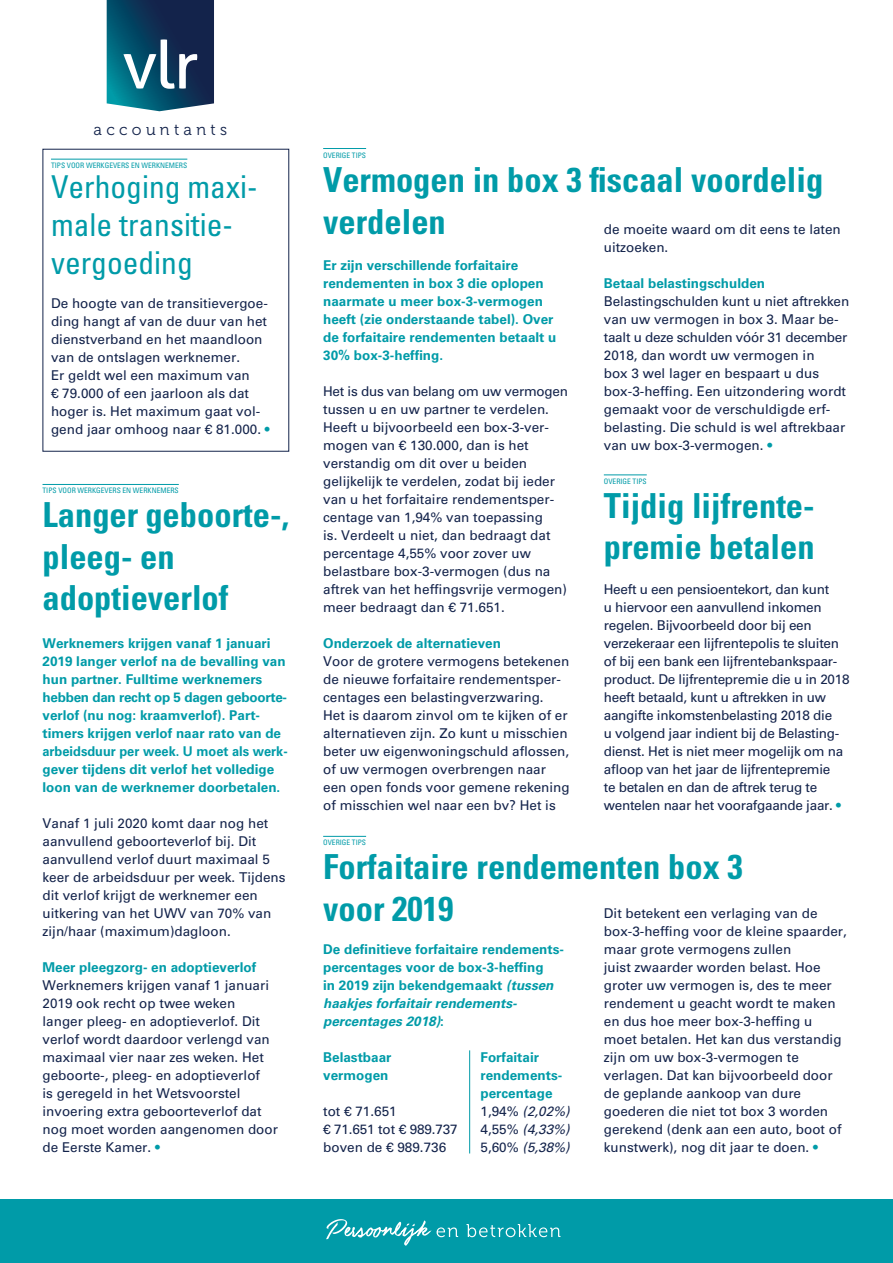
<style>
.page{position:relative;width:893px;height:1263px;background:#fff}
.page>*{position:absolute;margin:0;border:0;box-sizing:border-box;transform-origin:0 0}
.t1{font:700 condensed 34.5px/41.4px "Univers LT Std";color:#009ba8}
.t2{font:condensed 31.5px/37.8px "Univers LT Std";color:#009ba8}
.t3{font:15.9px "Museo 300";letter-spacing:.275em;color:#13234b}
.t4{font:13.5px/18px "Univers LT Std";color:#13234b}
.t5{font:700 13.5px/18px "Univers LT Std";color:#009ba8}
.t6{font:13.5px/18px "Univers LT Std";letter-spacing:-.02em;color:#13234b}
.t7{font:italic 13.5px "Univers LT Std";color:#13234b}
.t8{font:condensed 7.5px "Univers LT Std";color:#009ba8}
.s1{color:#009ba8}
.s2{font-style:italic}
.s3{font-style:normal}
</style>
<div class="page">
<div style="left:0;top:1199px;width:893px;height:64px;background:#009ba8"></div>
<svg style="left:326px;top:1219px;width:234px;height:27px"></svg>
<svg style="left:107px;top:0;width:107px;height:111px;background:#275774"></svg>
<hr style="left:51px;top:159px;width:136px;height:1px;background:#009ba8">
<hr style="left:43px;top:484px;width:136px;height:1px;background:#009ba8">
<hr style="left:323px;top:836px;width:43px;height:1px;background:#009ba8">
<hr style="left:323px;top:148px;width:43px;height:1px;background:#009ba8">
<hr style="left:469px;top:1050px;width:1px;height:103px;background:#009ba8">
<hr style="left:604px;top:474px;width:43px;height:1px;background:#009ba8">
<p class="t3" style="left:94px;top:121px;width:135px">accountants</p>
<p class="t8" style="left:51px;top:161px;width:138px">TIPS VOOR WERKGEVERS EN WERKNEMERS</p>
<h2 class="t2" style="left:51px;top:168px;width:208px">Verhoging maxi&shy;male transitie&shy;vergoeding</h2>
<p class="t4" style="left:51px;top:295px;width:220px">De hoogte van de transitievergoe&shy;ding hangt af van de duur van het dienstverband en het maandloon van de ontslagen werknemer.<br>Er geldt wel een maximum van<br>€ 79.000 of een jaarloon als dat hoger is. Het maximum gaat vol&shy;gend jaar omhoog naar € 81.000. <span class="s1">•</span></p>
<p class="t8" style="left:43px;top:486px;width:138px">TIPS VOOR WERKGEVERS EN WERKNEMERS</p>
<h1 class="t1" style="left:43px;top:494px;width:248px">Langer geboorte-, pleeg- en adoptieverlof</h1>
<p class="t5" style="left:43px;top:634px;width:247px">Werknemers krijgen vanaf 1 januari 2019 langer verlof na de bevalling van hun partner. Fulltime werknemers hebben dan recht op 5 dagen geboorte&shy;verlof (nu nog: kraamverlof). Part&shy;timers krijgen verlof naar rato van de arbeidsduur per week. U moet als werk&shy;gever tijdens dit verlof het volledige loon van de werknemer doorbetalen.</p>
<p class="t4" style="left:43px;top:814px;width:245px">Vanaf 1 juli 2020 komt daar nog het aanvullend geboorteverlof bij. Dit aanvullend verlof duurt maximaal 5 keer de arbeidsduur per week. Tijdens dit verlof krijgt de werknemer een uitkering van het UWV van 70% van zijn/haar (maximum)dagloon.</p>
<p class="t5" style="left:43px;top:958px;width:215px">Meer pleegzorg- en adoptieverlof</p>
<p class="t4" style="left:43px;top:976px;width:237px">Werknemers krijgen vanaf 1 januari<br>2019 ook recht op twee weken langer pleeg- en adoptieverlof. Dit verlof wordt daardoor verlengd van maximaal vier naar zes weken. Het geboorte-, pleeg- en adoptieverlof<br>is geregeld in het Wetsvoorstel invoering extra geboorteverlof dat nog moet worden aangenomen door de Eerste Kamer. <span class="s1">•</span></p>
<p class="t8" style="left:323px;top:150px;width:44px">OVERIGE TIPS</p>
<h1 class="t1" style="left:323px;top:159px;width:502px;line-height:42px">Vermogen in box 3 fiscaal voordelig verdelen</h1>
<p class="t4" style="left:604px;top:220px;width:239px">de moeite waard om dit eens te laten uitzoeken.</p>
<p class="t5" style="left:604px;top:274px;width:163px">Betaal belastingschulden</p>
<p class="t4" style="left:604px;top:292px;width:247px">Belastingschulden kunt u niet aftrekken van uw vermogen in box 3. Maar be&shy;taalt u deze schulden vóór 31 december 2018, dan wordt uw vermogen in<br>box 3 wel lager en bespaart u dus box-3-heffing. Een uitzondering wordt gemaakt voor de verschuldigde erf&shy;belasting. Die schuld is wel aftrekbaar van uw box-3-vermogen. <span class="s1">•</span></p>
<p class="t5" style="left:323px;top:256px;width:235px">Er zijn verschillende forfaitaire rendementen in box 3 die oplopen naarmate u meer box-3-vermogen heeft (zie onderstaande tabel). Over de forfaitaire rendementen betaalt u<br>30% box-3-heffing.</p>
<p class="t4" style="left:323px;top:382px;width:246px">Het is dus van belang om uw vermogen tussen u en uw partner te verdelen.<br>Heeft u bijvoorbeeld een box-3-ver&shy;mogen van € 130.000, dan is het verstandig om dit over u beiden gelijkelijk te verdelen, zodat bij ieder van u het forfaitaire rendementsper&shy;centage van 1,94% van toepassing<br>is. Verdeelt u niet, dan bedraagt dat percentage 4,55% voor zover uw belastbare box-3-vermogen (dus na aftrek van het heffingsvrije vermogen) meer bedraagt dan € 71.651.</p>
<p class="t5" style="left:323px;top:634px;width:179px">Onderzoek de alternatieven</p>
<p class="t4" style="left:323px;top:652px;width:248px">Voor de grotere vermogens betekenen de nieuwe forfaitaire rendementsper&shy;centages een belastingverzwaring.<br>Het is daarom zinvol om te kijken of er alternatieven zijn. Zo kunt u misschien beter uw eigenwoningschuld aflossen, of uw vermogen overbrengen naar een open fonds voor gemene rekening of misschien wel naar een bv? Het is</p>
<p class="t8" style="left:604px;top:476px;width:44px">OVERIGE TIPS</p>
<h1 class="t1" style="left:604px;top:485px;width:212px">Tijdig lijfrente&shy;premie betalen</h1>
<p class="t6" style="left:604px;top:580px;width:247px">Heeft u een pensioentekort, dan kunt<br>u hiervoor een aanvullend inkomen regelen. Bijvoorbeeld door bij een verzekeraar een lijfrentepolis te sluiten of bij een bank een lijfrentebankspaar&shy;product. De lijfrentepremie die u in 2018 heeft betaald, kunt u aftrekken in uw aangifte inkomstenbelasting 2018 die<br>u volgend jaar indient bij de Belasting&shy;dienst. Het is niet meer mogelijk om na afloop van het jaar de lijfrentepremie<br>te betalen en dan de aftrek terug te wentelen naar het voorafgaande jaar. <span class="s1">•</span></p>
<p class="t8" style="left:323px;top:838px;width:44px">OVERIGE TIPS</p>
<h1 class="t1" style="left:323px;top:846px;width:421px">Forfaitaire rendementen box 3 voor 2019</h1>
<p class="t4" style="left:604px;top:904px;width:245px">Dit betekent een verlaging van de box-3-heffing voor de kleine spaarder, maar grote vermogens zullen<br>juist zwaarder worden belast. Hoe groter uw vermogen is, des te meer rendement u geacht wordt te maken en dus hoe meer box-3-heffing u moet betalen. Het kan dus verstandig zijn om uw box-3-vermogen te verlagen. Dat kan bijvoorbeeld door de geplande aankoop van dure goederen die niet tot box 3 worden gerekend (denk aan een auto, boot of kunstwerk), nog dit jaar te doen. <span class="s1">•</span></p>
<p class="t5" style="left:323px;top:940px;width:242px">De definitieve forfaitaire rendements&shy;percentages voor de box-3-heffing<br>in 2019 zijn bekendgemaakt <span class="s2">(tussen haakjes forfaitair rendements&shy;percentages 2018)</span>:</p>
<p class="t5" style="left:323px;top:1048px;width:70px">Belastbaar</p>
<p class="t5" style="left:480px;top:1048px;width:60px">Forfaitair</p>
<p class="t5" style="left:323px;top:1066px;width:67px">vermogen</p>
<p class="t5" style="left:480px;top:1066px;width:83px">rendements&shy;percentage</p>
<p class="t4" style="left:323px;top:1102px;width:75px">tot € 71.651</p>
<p class="t7" style="left:480px;top:1103px;width:91px"><span class="s3">1,94%</span> (2,02%)</p>
<p class="t4" style="left:323px;top:1120px;width:136px">€ 71.651 tot € 989.737</p>
<p class="t7" style="left:480px;top:1121px;width:91px"><span class="s3">4,55%</span> (4,33%)</p>
<p class="t4" style="left:323px;top:1138px;width:125px">boven de € 989.736</p>
<p class="t7" style="left:480px;top:1139px;width:91px"><span class="s3">5,60%</span> (5,38%)</p>
</div>
